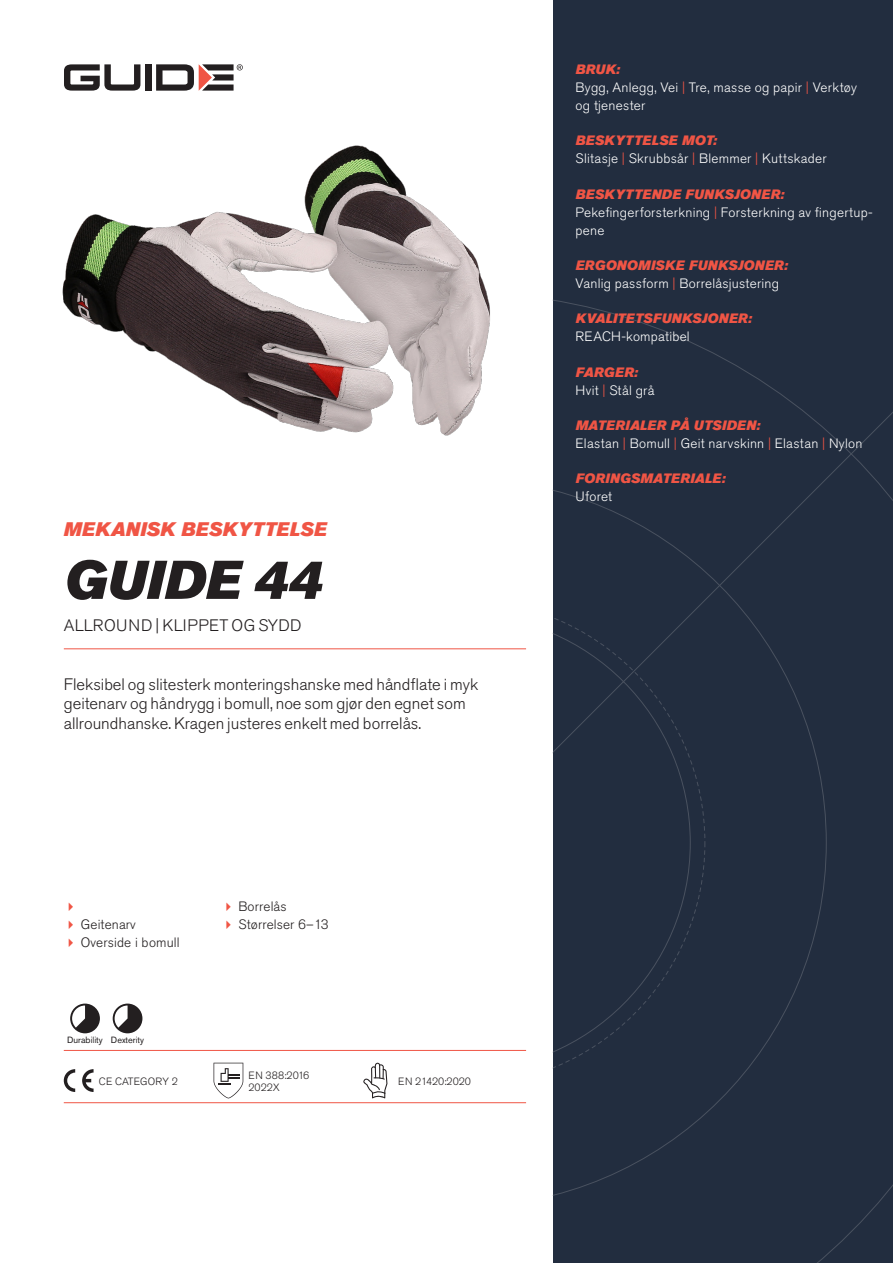
<style>
.page{position:relative;width:893px;height:1263px;background:#fff}
.page>*{position:absolute;margin:0;border:0;box-sizing:border-box;transform-origin:0 0}
.Rubrik{font:italic 54px "Akzidenz Grotesk Pro Super";color:#231f20}
.Överrubrik{font:italic 19.5px "Akzidenz Grotesk Pro Super";letter-spacing:.01em;color:#f05545}
.Ingress{font:300 16.5px/19.8px "Akzidenz Grotesk Pro";color:#231f20}
.Product_-_AltSegment{font:300 16.5px "Akzidenz Grotesk Pro";letter-spacing:.03em;color:#231f20}
.Produkt_-_Brödtext{font:300 13.5px/18px "Akzidenz Grotesk Pro";letter-spacing:.02em;color:#fff}
.Produkt_-_Namn{font:italic 13.5px "Akzidenz Grotesk Pro Super";letter-spacing:.02em;color:#f05545}
.t1{font:300 13.5px "Akzidenz Grotesk Pro";letter-spacing:.01em;color:#231f20}
.t2{font:300 10.5px "Akzidenz Grotesk Pro";color:#231f20}
.Produkt_-_Egenskaper{font:9px "Akzidenz Grotesk Pro";color:#231f20}
.s1{color:#f05545}
</style>
<div class="page">
<div style="left:145px;top:64px;width:7px;height:27px;background:#231f20"></div>
<svg style="left:156px;top:64px;width:87px;height:27px"></svg>
<svg style="left:64px;top:64px;width:76px;height:27px"></svg>
<div style="left:553px;top:0;width:340px;height:1263px;background:#222d3f"></div>
<svg style="left:553px;top:300px;width:340px;height:963px"></svg>
<hr style="left:64px;top:1050px;width:462px;height:1px;background:#f05545">
<hr style="left:64px;top:1102px;width:462px;height:1px;background:#f05545">
<svg style="left:70px;top:1003px;width:30px;height:30px"></svg>
<svg style="left:113px;top:1003px;width:29px;height:30px"></svg>
<svg style="left:64px;top:1069px;width:11px;height:23px"></svg>
<svg style="left:82px;top:1069px;width:12px;height:23px"></svg>
<svg style="left:214px;top:1063px;width:29px;height:35px"></svg>
<svg style="left:363px;top:1063px;width:24px;height:35px"></svg>
<img style="left:62px;top:145px;width:428px;height:291px">
<hr style="left:64px;top:648px;width:462px;height:1px;background:#f05545">
<p class="Överrubrik" style="left:64px;top:517px;width:265px">MEKANISK BESKYTTELSE</p>
<p class="Rubrik" style="left:64px;top:545px;width:260px">GUIDE 44</p>
<p class="Product_-_AltSegment" style="left:64px;top:615px;width:239px">ALLROUND | KLIPPET OG SYDD</p>
<p class="Ingress" style="left:64px;top:674px;width:416px">Fleksibel og slitesterk monteringshanske med håndflate i myk geitenarv og håndrygg i bomull, noe som gjør den egnet som allroundhanske. Kragen justeres enkelt med borrelås.</p>
<p class="t1" style="left:81px;top:916px;width:57px">Geitenarv</p>
<p class="t1" style="left:81px;top:934px;width:100px">Overside i bomull</p>
<p class="Produkt_-_Egenskaper" style="left:67px;top:1034px;width:37px">Durability</p>
<p class="Produkt_-_Egenskaper" style="left:111px;top:1034px;width:35px">Dexterity</p>
<p class="t2" style="left:99px;top:1074px;width:81px">CE CATEGORY 2</p>
<p class="t1" style="left:238px;top:898px;width:50px">Borrelås</p>
<p class="t1" style="left:238px;top:916px;width:92px">Størrelser 6–13</p>
<p class="t2" style="left:248px;top:1068px;width:62px">EN 388:2016</p>
<p class="t2" style="left:248px;top:1080px;width:33px">2022X</p>
<p class="t2" style="left:398px;top:1074px;width:74px">EN 21420:2020</p>
<p class="Produkt_-_Namn" style="left:576px;top:60px;width:46px">BRUK:</p>
<p class="Produkt_-_Brödtext" style="left:576px;top:78px;width:283px">Bygg, Anlegg, Vei <span class="s1">|</span> Tre, masse og papir <span class="s1">|</span> Verktøy og tjenester</p>
<p class="Produkt_-_Namn" style="left:576px;top:132px;width:143px">BESKYTTELSE MOT:</p>
<p class="Produkt_-_Brödtext" style="left:576px;top:150px;width:252px">Slitasje <span class="s1">|</span> Skrubbsår <span class="s1">|</span> Blemmer <span class="s1">|</span> Kuttskader</p>
<p class="Produkt_-_Namn" style="left:576px;top:185px;width:210px">BESKYTTENDE FUNKSJONER:</p>
<p class="Produkt_-_Brödtext" style="left:576px;top:203px;width:299px">Pekefingerforsterkning <span class="s1">|</span> Forsterkning av fingertup&shy;pene</p>
<p class="Produkt_-_Namn" style="left:576px;top:256px;width:214px">ERGONOMISKE FUNKSJONER:</p>
<p class="Produkt_-_Brödtext" style="left:576px;top:274px;width:205px">Vanlig passform <span class="s1">|</span> Borrelåsjustering</p>
<p class="Produkt_-_Namn" style="left:576px;top:310px;width:178px">KVALITETSFUNKSJONER:</p>
<p class="Produkt_-_Brödtext" style="left:576px;top:328px;width:116px">REACH-kompatibel</p>
<p class="Produkt_-_Namn" style="left:576px;top:363px;width:64px">FARGER:</p>
<p class="Produkt_-_Brödtext" style="left:576px;top:381px;width:80px">Hvit <span class="s1">|</span> Stål grå</p>
<p class="Produkt_-_Namn" style="left:576px;top:416px;width:186px">MATERIALER PÅ UTSIDEN:</p>
<p class="Produkt_-_Brödtext" style="left:576px;top:434px;width:288px">Elastan <span class="s1">|</span> Bomull <span class="s1">|</span> Geit narvskinn <span class="s1">|</span> Elastan <span class="s1">|</span> Nylon</p>
<p class="Produkt_-_Namn" style="left:576px;top:470px;width:151px">FORINGSMATERIALE:</p>
<p class="Produkt_-_Brödtext" style="left:576px;top:488px;width:38px">Uforet</p>
</div>
